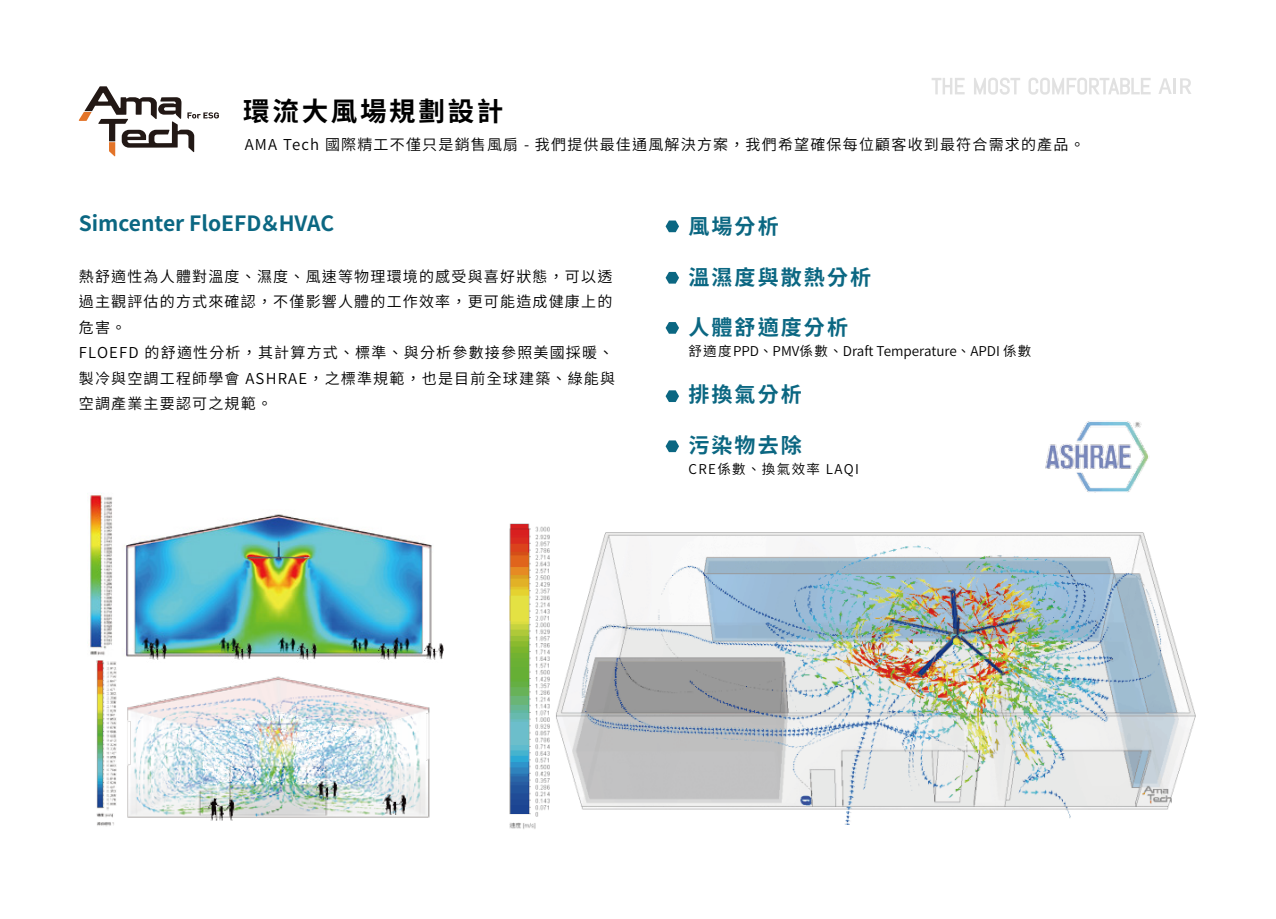
<style>
.page{position:relative;width:1276px;height:919px;background:#fff}
.page>*{position:absolute;margin:0;border:0;box-sizing:border-box;transform-origin:0 0}
.t1{font:700 26.55px "Noto Sans CJ Ktc";letter-spacing:.1em;color:#000}
.t2{font:700 21px "Noto Sans CJ Ktc";letter-spacing:.1em;color:#0b6782}
.t3{font:700 21px "Noto Sans CJ Ktc";color:#0b6782}
.t4{font:600 15px/25.5px "Noto Sans CJ Ktc";letter-spacing:.08em;color:#000}
.t5{font:600 13.5px "Noto Sans CJ Ktc";color:#000}
.t6{font:600 13.5px "Noto Sans CJ Ktc";letter-spacing:.1em;color:#000}
</style>
<div class="page">
<svg style="left:931px;top:78px;width:33px;height:16px"></svg>
<svg style="left:974px;top:78px;width:46px;height:17px"></svg>
<svg style="left:1028px;top:78px;width:122px;height:17px"></svg>
<svg style="left:1158px;top:78px;width:13px;height:16px"></svg>
<hr style="left:1173px;top:78px;width:3px;height:16px;background:#898989">
<svg style="left:1180px;top:78px;width:11px;height:16px"></svg>
<img style="left:96px;top:660px;width:334px;height:167px">
<img style="left:207px;top:794px;width:28px;height:31px">
<img style="left:382px;top:791px;width:25px;height:27px">
<img style="left:315px;top:778px;width:22px;height:25px">
<img style="left:88px;top:495px;width:344px;height:162px">
<img style="left:424px;top:640px;width:19px;height:22px">
<img style="left:378px;top:640px;width:20px;height:22px">
<img style="left:297px;top:640px;width:20px;height:22px">
<img style="left:232px;top:640px;width:19px;height:22px">
<img style="left:146px;top:640px;width:20px;height:22px">
<img style="left:509px;top:523px;width:687px;height:306px">
<svg style="left:79px;top:86px;width:140px;height:70px"></svg>
<img style="left:1045px;top:421px;width:104px;height:72px">
<svg style="left:665px;top:220px;width:14px;height:12px"></svg>
<svg style="left:665px;top:272px;width:14px;height:11px"></svg>
<svg style="left:665px;top:322px;width:14px;height:12px"></svg>
<svg style="left:665px;top:390px;width:14px;height:12px"></svg>
<svg style="left:665px;top:440px;width:14px;height:12px"></svg>
<h1 class="t1" style="left:243px;top:97px;width:262px">環流大風場規劃設計</h1>
<p class="t4" style="left:245px;top:132px;width:841px">AMA Tech 國際精工不僅只是銷售風扇 - 我們提供最佳通風解決方案，我們希望確保每位顧客收到最符合需求的產品。</p>
<h2 class="t3" style="left:79px;top:211px;width:257px">Simcenter FloEFD＆HVAC</h2>
<p class="t4" style="left:79px;top:264px;width:538px">熱舒適性為人體對溫度、濕度、風速等物理環境的感受與喜好狀態，可以透過主觀評估的方式來確認，不僅影響人體的工作效率，更可能造成健康上的危害。<br>FLOEFD 的舒適性分析，其計算方式、標準、與分析參數接參照美國採暖、製冷與空調工程師學會 ASHRAE，之標準規範，也是目前全球建築、綠能與空調產業主要認可之規範。</p>
<h2 class="t2" style="left:688px;top:214px;width:92px">風場分析</h2>
<h2 class="t2" style="left:688px;top:265px;width:184px">溫濕度與散熱分析</h2>
<h2 class="t2" style="left:688px;top:315px;width:161px">人體舒適度分析</h2>
<p class="t5" style="left:688px;top:343px;width:344px">舒適度PPD、PMV係數、Draft Temperature、APDI 係數</p>
<h2 class="t2" style="left:688px;top:382px;width:115px">排換氣分析</h2>
<h2 class="t2" style="left:688px;top:433px;width:115px">污染物去除</h2>
<p class="t6" style="left:688px;top:461px;width:172px">CRE係數、換氣效率 LAQI</p>
</div>
